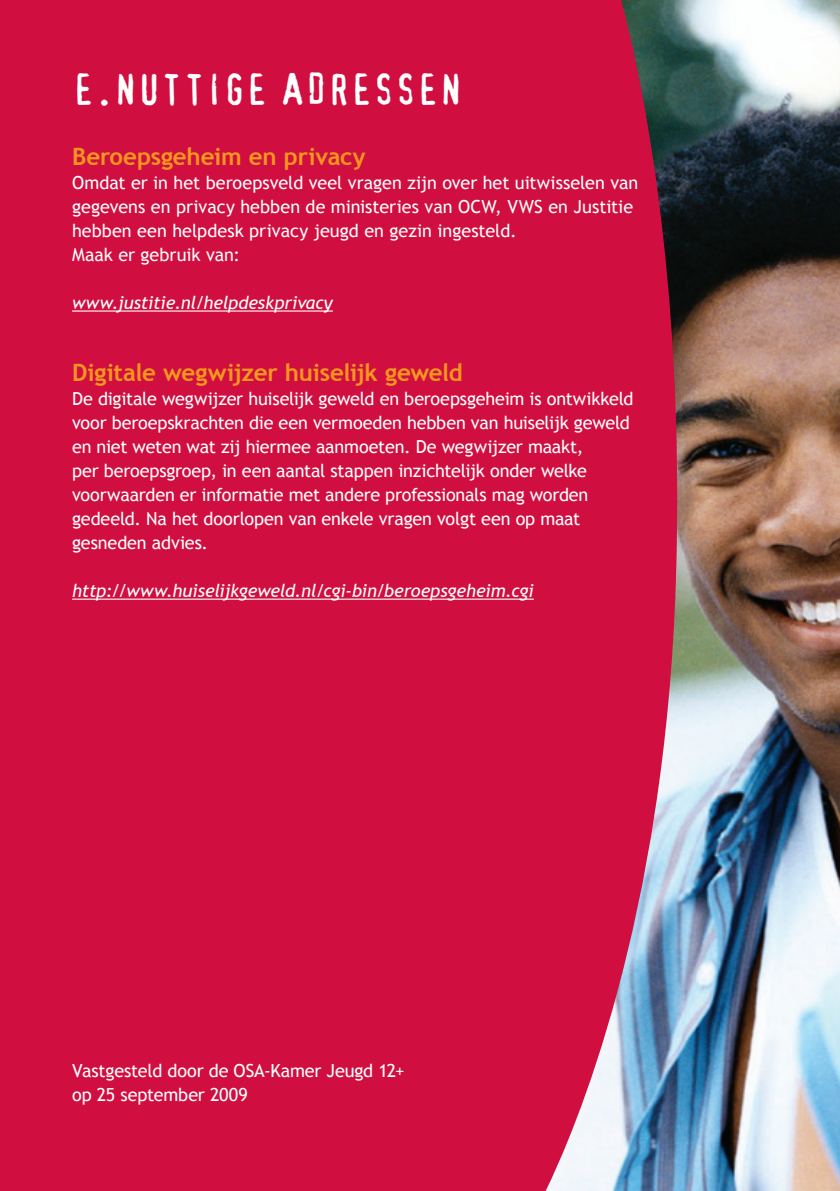
<style>
.page{position:relative;width:840px;height:1191px;background:#fff}
.page>*{position:absolute;margin:0;border:0;box-sizing:border-box;transform-origin:0 0}
.t1{font:42px "Confidential";letter-spacing:-.005em;color:#fff}
.t2{font:700 24px "Trebuchet MS";letter-spacing:-.01em;color:#f7971d}
.t3{font:18px/24px "Trebuchet MS";letter-spacing:-.01em;color:#fff}
.t4{font:italic 18px "Trebuchet MS";letter-spacing:-.01em;color:#fff}
</style>
<div class="page">
<div style="left:0;top:0;width:839px;height:1191px;background:#d10e40"></div>
<hr style="left:72px;top:310px;width:261px;height:1px;background:#fff">
<hr style="left:72px;top:598px;width:461px;height:1px;background:#fff">
<img style="left:545px;top:0;width:294px;height:1191px">
<h1 class="t1" style="left:72px;top:66px;width:392px">E.NUTTIGE ADRESSEN</h1>
<h2 class="t2" style="left:72px;top:141px;width:295px">Beroepsgeheim en privacy</h2>
<p class="t3" style="left:72px;top:171px;width:567px">Omdat er in het beroepsveld veel vragen zijn over het uitwisselen van gegevens en privacy hebben de ministeries van OCW, VWS en Justitie hebben een helpdesk privacy jeugd en gezin ingesteld.<br>Maak er gebruik van:</p>
<p class="t4" style="left:72px;top:292px;width:262px">www.justitie.nl/helpdeskprivacy</p>
<h2 class="t2" style="left:72px;top:357px;width:392px">Digitale wegwijzer huiselijk geweld</h2>
<p class="t3" style="left:72px;top:387px;width:562px">De digitale wegwijzer huiselijk geweld en beroepsgeheim is ontwikkeld voor beroepskrachten die een vermoeden hebben van huiselijk geweld en niet weten wat zij hiermee aanmoeten. De wegwijzer maakt,<br>per beroepsgroep, in een aantal stappen inzichtelijk onder welke voorwaarden er informatie met andere professionals mag worden gedeeld. Na het doorlopen van enkele vragen volgt een op maat gesneden advies.</p>
<p class="t4" style="left:72px;top:580px;width:463px">http://www.huiselijkgeweld.nl/cgi-bin/beroepsgeheim.cgi</p>
<p class="t3" style="left:72px;top:1058px;width:334px">Vastgesteld door de OSA-Kamer Jeugd 12+ op 25 september 2009</p>
</div>
